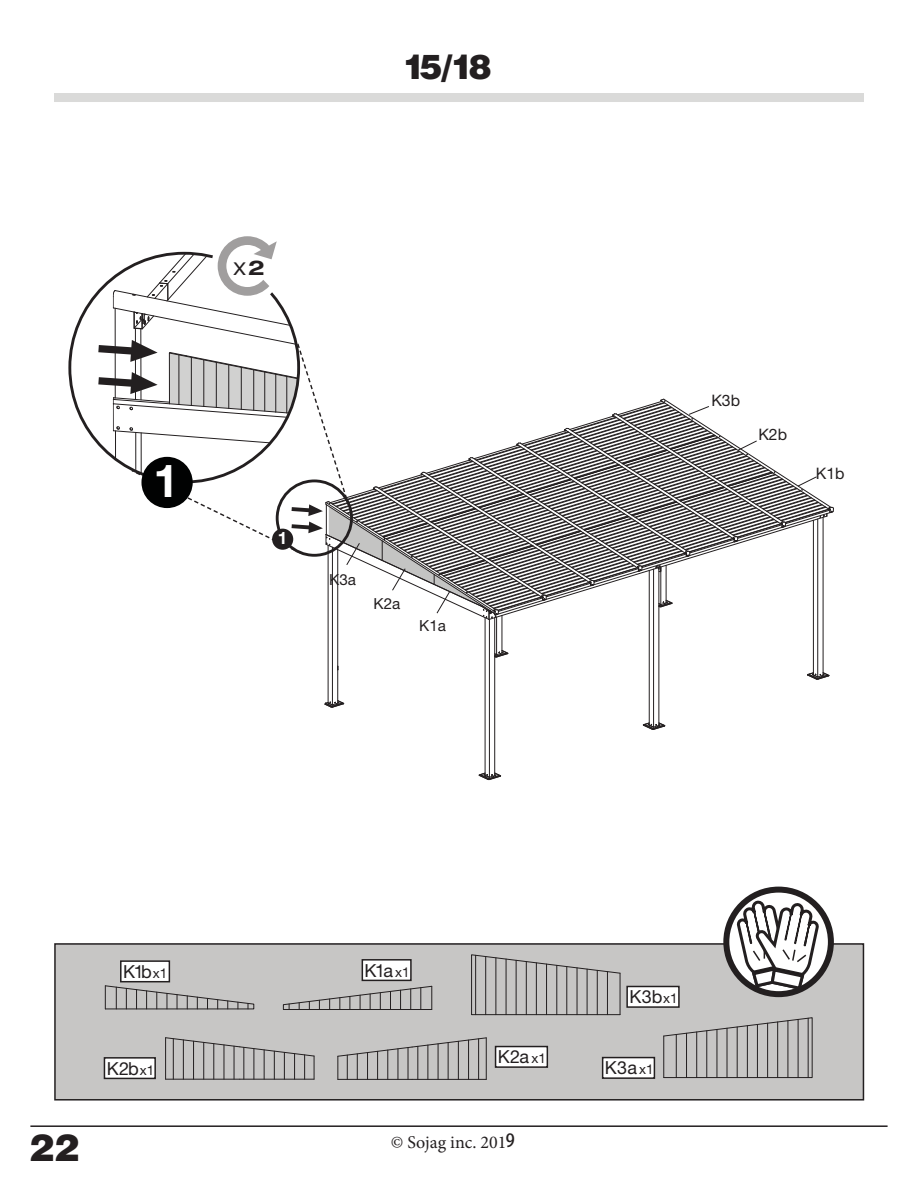
<style>
.page{position:relative;width:918px;height:1188px;background:#fff}
.page>*{position:absolute;margin:0;border:0;box-sizing:border-box;transform-origin:0 0}
.t1{font:700 45.6px "Helvetica Neue";color:#fff}
.t2{font:900 37.5px "Helvetica";color:#231f20}
.t3{font:900 34.2px "Helvetica";color:#231f20}
.t4{font:18px "Helvetica Neue";letter-spacing:-.02em;color:#231f20}
.t5{font:18px "Minion Pro";color:#231f20}
.t6{font:expanded 17.7px "Helvetica Neue";color:#231f20}
.t7{font:700 17.1px "Helvetica Neue";color:#fff}
.t8{font:15.9px "Helvetica Neue";color:#231f20}
.t9{font:15.3px "Helvetica Neue";color:#231f20}
.s1{font-weight:700;font-size:20.25px}
.s2{font-size:13.5px}
.s3{font-family:"ST Fangsong GBK EUC H"}
</style>
<div class="page">
<hr style="left:30px;top:1125px;width:858px;height:2px;background:#231f20">
<div style="left:54px;top:93px;width:810px;height:9px;background:#dadad9"></div>
<div style="left:55px;top:944px;width:808px;height:156px;background:#c7c6c5"></div>
<div style="left:54px;top:943px;width:810px;height:158px;border:2px solid #231f20"></div>
<svg style="left:720px;top:886px;width:114px;height:106px"></svg>
<div style="left:121px;top:961px;width:48px;height:21px;background:#fff"></div>
<div style="left:120px;top:960px;width:50px;height:22px;border:2px solid #231f20"></div>
<div style="left:104px;top:1058px;width:51px;height:20px;background:#fff"></div>
<div style="left:104px;top:1057px;width:52px;height:22px;border:2px solid #231f20"></div>
<div style="left:496px;top:1047px;width:51px;height:20px;background:#fff"></div>
<div style="left:495px;top:1046px;width:53px;height:22px;border:2px solid #231f20"></div>
<div style="left:603px;top:1058px;width:51px;height:20px;background:#fff"></div>
<div style="left:602px;top:1057px;width:53px;height:22px;border:2px solid #231f20"></div>
<div style="left:627px;top:986px;width:52px;height:21px;background:#fff"></div>
<div style="left:626px;top:986px;width:54px;height:22px;border:2px solid #231f20"></div>
<div style="left:362px;top:960px;width:49px;height:20px;background:#fff"></div>
<div style="left:362px;top:959px;width:50px;height:22px;border:2px solid #231f20"></div>
<svg style="left:104px;top:985px;width:151px;height:25px"></svg>
<svg style="left:282px;top:985px;width:151px;height:25px"></svg>
<hr style="left:240px;top:1079px;width:74px;height:1px;background:#231f20">
<hr style="left:166px;top:1079px;width:74px;height:1px;background:#231f20">
<svg style="left:165px;top:1037px;width:150px;height:42px"></svg>
<hr style="left:165px;top:1038px;width:1px;height:41px;background:#231f20">
<hr style="left:338px;top:1079px;width:74px;height:1px;background:#231f20">
<hr style="left:412px;top:1079px;width:74px;height:1px;background:#231f20">
<svg style="left:337px;top:1037px;width:150px;height:42px"></svg>
<hr style="left:486px;top:1038px;width:1px;height:41px;background:#231f20">
<svg style="left:471px;top:954px;width:150px;height:62px"></svg>
<hr style="left:607px;top:972px;width:1px;height:43px;background:#231f20">
<hr style="left:597px;top:970px;width:1px;height:45px;background:#231f20">
<hr style="left:587px;top:969px;width:1px;height:46px;background:#231f20">
<hr style="left:577px;top:968px;width:1px;height:47px;background:#231f20">
<hr style="left:566px;top:967px;width:1px;height:48px;background:#231f20">
<hr style="left:556px;top:965px;width:1px;height:50px;background:#231f20">
<hr style="left:546px;top:964px;width:1px;height:51px;background:#231f20">
<hr style="left:536px;top:963px;width:1px;height:52px;background:#231f20">
<hr style="left:526px;top:962px;width:1px;height:53px;background:#231f20">
<hr style="left:516px;top:960px;width:1px;height:55px;background:#231f20">
<hr style="left:506px;top:959px;width:1px;height:56px;background:#231f20">
<hr style="left:495px;top:958px;width:1px;height:57px;background:#231f20">
<hr style="left:485px;top:957px;width:1px;height:58px;background:#231f20">
<hr style="left:475px;top:955px;width:1px;height:60px;background:#231f20">
<hr style="left:620px;top:973px;width:1px;height:42px;background:#231f20">
<svg style="left:663px;top:1017px;width:150px;height:61px"></svg>
<hr style="left:676px;top:1034px;width:1px;height:44px;background:#231f20">
<hr style="left:686px;top:1033px;width:1px;height:45px;background:#231f20">
<hr style="left:696px;top:1032px;width:1px;height:46px;background:#231f20">
<hr style="left:706px;top:1031px;width:1px;height:47px;background:#231f20">
<hr style="left:716px;top:1029px;width:1px;height:49px;background:#231f20">
<hr style="left:727px;top:1028px;width:1px;height:50px;background:#231f20">
<hr style="left:737px;top:1027px;width:1px;height:51px;background:#231f20">
<hr style="left:747px;top:1026px;width:1px;height:52px;background:#231f20">
<hr style="left:757px;top:1024px;width:1px;height:54px;background:#231f20">
<hr style="left:767px;top:1023px;width:1px;height:55px;background:#231f20">
<hr style="left:777px;top:1022px;width:1px;height:56px;background:#231f20">
<hr style="left:787px;top:1021px;width:1px;height:57px;background:#231f20">
<hr style="left:798px;top:1019px;width:1px;height:59px;background:#231f20">
<hr style="left:808px;top:1018px;width:1px;height:60px;background:#231f20">
<hr style="left:663px;top:1036px;width:1px;height:42px;background:#231f20">
<hr style="left:653px;top:569px;width:1px;height:158px;background:#231f20">
<hr style="left:659px;top:568px;width:1px;height:157px;background:#231f20">
<hr style="left:649px;top:570px;width:1px;height:155px;background:#231f20">
<hr style="left:494px;top:618px;width:1px;height:158px;background:#231f20">
<hr style="left:485px;top:618px;width:1px;height:157px;background:#231f20">
<hr style="left:489px;top:619px;width:1px;height:158px;background:#231f20">
<hr style="left:337px;top:550px;width:1px;height:153px;background:#231f20">
<hr style="left:332px;top:547px;width:1px;height:158px;background:#231f20">
<hr style="left:328px;top:545px;width:1px;height:158px;background:#231f20">
<svg style="left:643px;top:722px;width:22px;height:8px"></svg>
<svg style="left:479px;top:772px;width:22px;height:8px"></svg>
<svg style="left:325px;top:700px;width:19px;height:8px"></svg>
<svg style="left:91px;top:236px;width:743px;height:444px"></svg>
<p class="t6" style="left:234px;top:263px;width:33px">X<span class="s1">2</span></p>
<h3 class="t3" style="left:403px;top:55px;width:90px">15/18</h3>
<h1 class="t1" style="left:153px;top:465px;width:27px">1</h1>
<p class="t7" style="left:278px;top:532px;width:11px">1</p>
<p class="t9" style="left:329px;top:574px;width:28px">K3a</p>
<p class="t9" style="left:374px;top:598px;width:28px">K2a</p>
<p class="t9" style="left:419px;top:620px;width:28px">K1a</p>
<p class="t8" style="left:711px;top:395px;width:30px">K3b</p>
<p class="t8" style="left:758px;top:429px;width:30px">K2b</p>
<p class="t8" style="left:816px;top:467px;width:30px">K1b</p>
<p class="t4" style="left:123px;top:965px;width:46px">K1b<span class="s2">x1</span></p>
<h2 class="t2" style="left:29px;top:1134px;width:52px">22</h2>
<p class="t4" style="left:107px;top:1062px;width:49px">K2b<span class="s2">x1</span></p>
<p class="t4" style="left:365px;top:964px;width:47px">K1a <span class="s2">x1</span></p>
<p class="t4" style="left:498px;top:1050px;width:49px">K2a<span class="s2">x1</span></p>
<p class="t5" style="left:391px;top:1135px;width:126px">© Sojag inc. 201<span class="s3">9</span></p>
<p class="t4" style="left:629px;top:990px;width:50px">K3b<span class="s2">x1</span></p>
<p class="t4" style="left:605px;top:1061px;width:50px">K3a<span class="s2">x1</span></p>
</div>
